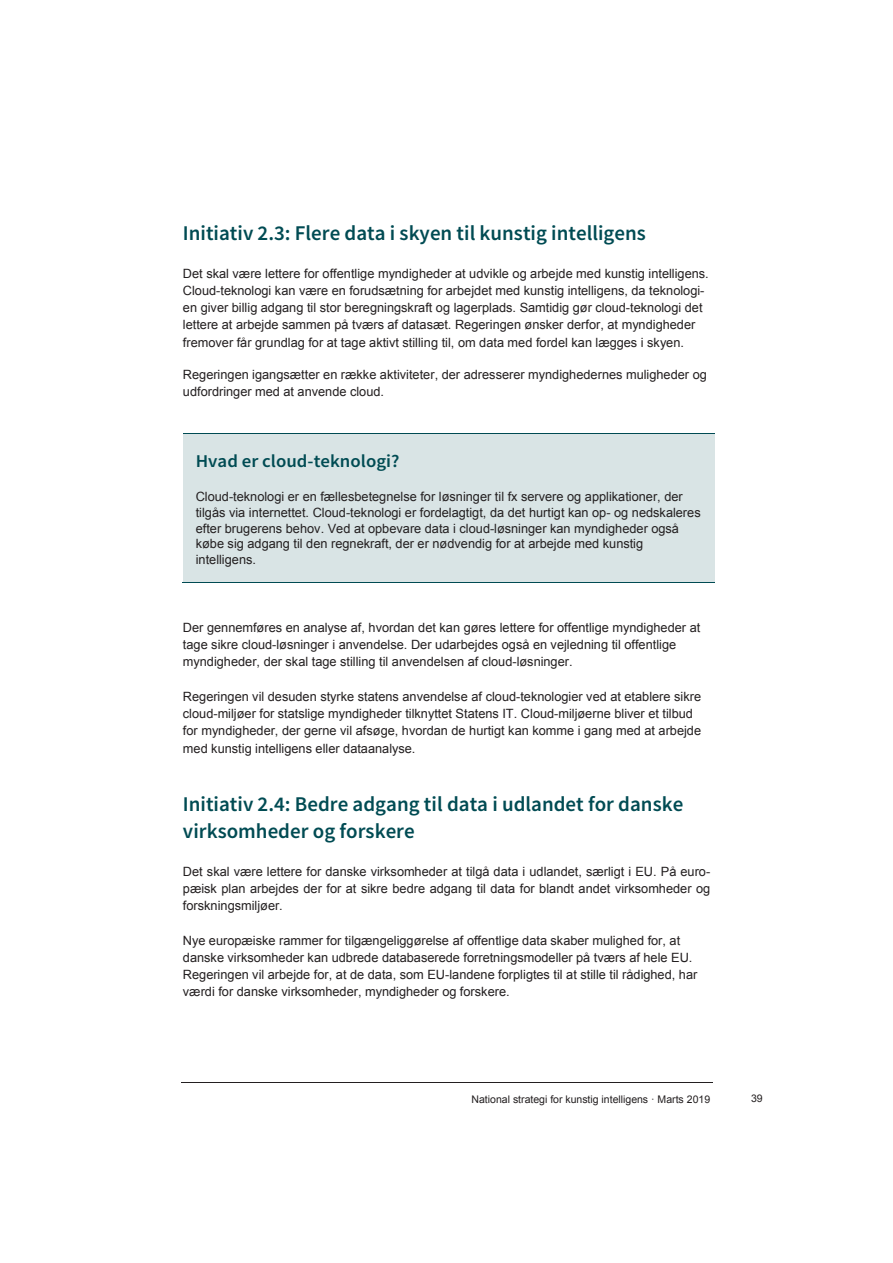
<style>
.page{position:relative;width:893px;height:1263px;background:#fff}
.page>*{position:absolute;margin:0;border:0;box-sizing:border-box;transform-origin:0 0}
.t1{font:600 21px/27px "Source Sans Pro";color:#004b53}
.t2{font:600 18px "Source Sans Pro";letter-spacing:.005em;color:#004b53;scale:1.05 1}
.t3{font:12.75px/17.2px "Arial";color:#231f20}
.t4{font:10.5px "Arial";color:#231f20}
</style>
<div class="page">
<hr style="left:181px;top:1082px;width:531px;height:1px;background:#231f20">
<div style="left:183px;top:434px;width:531px;height:148px;background:#d9e4e5"></div>
<hr style="left:183px;top:434px;width:532px;height:1px;background:#004b53">
<hr style="left:182px;top:582px;width:533px;height:1px;background:#004b53">
<h1 class="t1" style="left:183px;top:219px;width:464px">Initiativ 2.3: Flere data i skyen til kunstig intelligens</h1>
<p class="t3" style="left:183px;top:265px;width:527px">Det skal være lettere for offentlige myndigheder at udvikle og arbejde med kunstig intelligens.<br>Cloud-teknologi kan være en forudsætning for arbejdet med kunstig intelligens, da teknologi&shy;en giver billig adgang til stor beregningskraft og lagerplads. Samtidig gør cloud-teknologi det lettere at arbejde sammen på tværs af datasæt. Regeringen ønsker derfor, at myndigheder fremover får grundlag for at tage aktivt stilling til, om data med fordel kan lægges i skyen.</p>
<p class="t3" style="left:183px;top:366px;width:525px">Regeringen igangsætter en række aktiviteter, der adresserer myndighedernes muligheder og udfordringer med at anvende cloud.</p>
<h2 class="t2" style="left:196px;top:449px;width:196px">Hvad er cloud-teknologi?</h2>
<p class="t3" style="left:196px;top:489px;width:506px;line-height:15.8px">Cloud-teknologi er en fællesbetegnelse for løsninger til fx servere og applikationer, der tilgås via internettet. Cloud-teknologi er fordelagtigt, da det hurtigt kan op- og nedskaleres efter brugerens behov. Ved at opbevare data i cloud-løsninger kan myndigheder også købe sig adgang til den regnekraft, der er nødvendig for at arbejde med kunstig intelligens.</p>
<p class="t3" style="left:183px;top:619px;width:519px">Der gennemføres en analyse af, hvordan det kan gøres lettere for offentlige myndigheder at tage sikre cloud-løsninger i anvendelse. Der udarbejdes også en vejledning til offentlige myndigheder, der skal tage stilling til anvendelsen af cloud-løsninger.</p>
<p class="t3" style="left:183px;top:688px;width:520px">Regeringen vil desuden styrke statens anvendelse af cloud-teknologier ved at etablere sikre cloud-miljøer for statslige myndigheder tilknyttet Statens IT. Cloud-miljøerne bliver et tilbud for myndigheder, der gerne vil afsøge, hvordan de hurtigt kan komme i gang med at arbejde med kunstig intelligens eller dataanalyse.</p>
<h1 class="t1" style="left:183px;top:790px;width:502px">Initiativ 2.4: Bedre adgang til data i udlandet for danske virksomheder og forskere</h1>
<p class="t3" style="left:183px;top:863px;width:529px;text-align:justify">Det skal være lettere for danske virksomheder at tilgå data i udlandet, særligt i EU. På euro&shy;pæisk plan arbejdes der for at sikre bedre adgang til data for blandt andet virksomheder og forskningsmiljøer.</p>
<p class="t3" style="left:183px;top:932px;width:516px">Nye europæiske rammer for tilgængeliggørelse af offentlige data skaber mulighed for, at danske virksomheder kan udbrede databaserede forretningsmodeller på tværs af hele EU.<br>Regeringen vil arbejde for, at de data, som EU-landene forpligtes til at stille til rådighed, har værdi for danske virksomheder, myndigheder og forskere.</p>
<p class="t4" style="left:471px;top:1092px;width:240px">National strategi for kunstig intelligens · Marts 2019</p>
<p class="t4" style="left:751px;top:1092px;width:13px">39</p>
</div>
